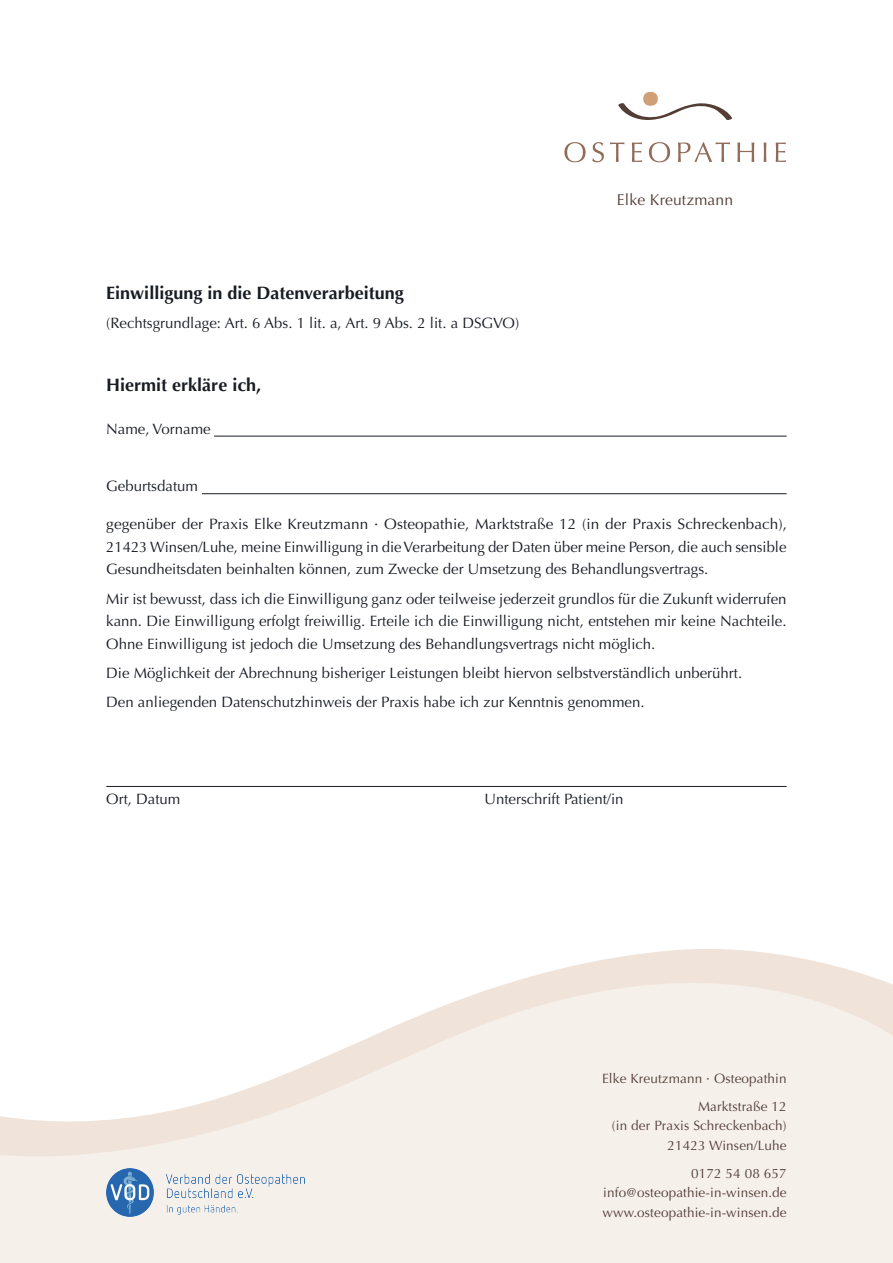
<style>
.page{position:relative;width:893px;height:1263px;background:#fff}
.page>*{position:absolute;margin:0;border:0;box-sizing:border-box;transform-origin:0 0}
.t1{font:700 18px "Optima";color:#181c23}
.t2{font:15.6px "Optima";letter-spacing:.01em;color:#533d35}
.t3{font:15px/22.5px "Optima";color:#181c23;text-align:justify}
.t4{font:13.5px/19.5px "Optima";letter-spacing:.01em;color:#533e37;text-align:right}
</style>
<div class="page">
<div style="left:0;top:1169px;width:893px;height:94px;background:#f6f0eb"></div>
<svg style="left:0;top:949px;width:893px;height:220px;fill:#f6f0eb"></svg>
<svg style="left:564px;top:142px;width:22px;height:20px"></svg>
<svg style="left:592px;top:142px;width:12px;height:20px"></svg>
<svg style="left:610px;top:142px;width:14px;height:20px"></svg>
<svg style="left:632px;top:142px;width:10px;height:20px"></svg>
<svg style="left:649px;top:142px;width:21px;height:20px"></svg>
<svg style="left:678px;top:142px;width:52px;height:20px"></svg>
<svg style="left:737px;top:142px;width:17px;height:20px"></svg>
<svg style="left:764px;top:142px;width:2px;height:20px"></svg>
<svg style="left:776px;top:142px;width:10px;height:20px"></svg>
<svg style="left:618px;top:92px;width:114px;height:28px"></svg>
<img style="left:106px;top:1169px;width:198px;height:47px">
<hr style="left:214px;top:436px;width:573px;height:1px;background:#181c23">
<hr style="left:202px;top:493px;width:585px;height:1px;background:#181c23">
<hr style="left:106px;top:786px;width:681px;height:1px;background:#181c23">
<p class="t1" style="left:106px;top:282px;width:299px">Einwilligung in die Datenverarbeitung</p>
<p class="t3" style="left:106px;top:312px;width:414px">(Rechtsgrundlage: Art. 6 Abs. 1 lit. a, Art. 9 Abs. 2 lit. a DSGVO)</p>
<p class="t1" style="left:106px;top:375px;width:156px">Hiermit erkläre ich,</p>
<p class="t3" style="left:106px;top:418px;width:106px">Name, Vorname</p>
<p class="t2" style="left:617px;top:191px;width:118px">Elke Kreutzmann</p>
<p class="t3" style="left:106px;top:475px;width:93px">Geburtsdatum</p>
<p class="t3" style="left:106px;top:513px;width:682px">gegenüber der Praxis Elke Kreutzmann · Osteopathie, Marktstraße 12 (in der Praxis Schreckenbach), 21423 Winsen/Luhe, meine Einwilligung in die Verarbeitung der Daten über meine Person, die auch sensible Gesundheitsdaten beinhalten können, zum Zwecke der Umsetzung des Behandlungsvertrags.</p>
<p class="t3" style="left:106px;top:588px;width:682px">Mir ist bewusst, dass ich die Einwilligung ganz oder teilweise jederzeit grundlos für die Zukunft widerrufen kann. Die Einwilligung erfolgt freiwillig. Erteile ich die Einwilligung nicht, entstehen mir keine Nachteile.<br>Ohne Einwilligung ist jedoch die Umsetzung des Behandlungsvertrags nicht möglich.</p>
<p class="t3" style="left:106px;top:658px;width:637px;line-height:29.2px">Die Möglichkeit der Abrechnung bisheriger Leistungen bleibt hiervon selbstverständlich unberührt.<br>Den anliegenden Datenschutzhinweis der Praxis habe ich zur Kenntnis genommen.</p>
<p class="t3" style="left:106px;top:787px;width:76px">Ort, Datum</p>
<p class="t3" style="left:484px;top:787px;width:141px">Unterschrift Patient/in</p>
<p class="t4" style="left:602px;top:1064px;width:186px;line-height:28px">Elke Kreutzmann · Osteopathin<br>Marktstraße 12</p>
<p class="t4" style="left:612px;top:1116px;width:176px">(in der Praxis Schreckenbach)<br>21423 Winsen/Luhe</p>
<p class="t4" style="left:602px;top:1163px;width:186px;text-align:justify;text-indent:89px">0172 54 08 657 info@osteopathie-in-winsen.de www.osteopathie-in-winsen.de</p>
</div>
